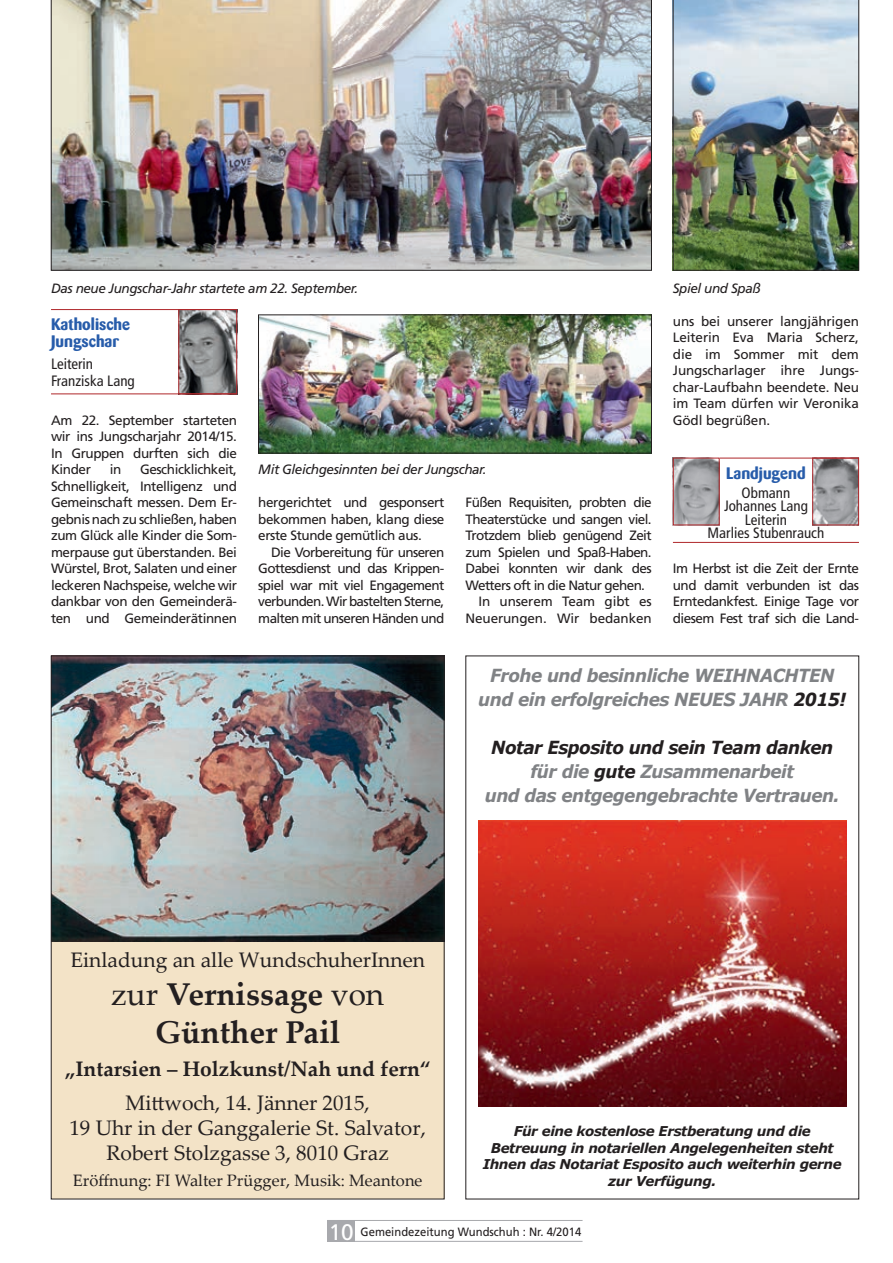
<style>
.page{position:relative;width:893px;height:1263px;background:#fff}
.page>*{position:absolute;margin:0;border:0;box-sizing:border-box;transform-origin:0 0}
.t1{font:700 31.5px/37.8px "Palatino Linotype";color:#231f20;text-align:center}
.t2{font:21px/25.2px "Palatino Linotype";color:#231f20;text-align:center}
.t3{font:700 21px "Palatino Linotype";color:#231f20}
.t4{font:italic 700 18px/24px "Verdana";letter-spacing:-.03em;color:#808285;text-align:center;scale:.94 1}
.t5{font:16.5px "Palatino Linotype";color:#231f20}
.t6{font:700 16.5px/16.5px "Barmeno";color:#275caa}
.t7{font:condensed 15px/13.5px "Frutiger LT Std";color:#231f20}
.t8{font:13.5px/16.5px "Frutiger LT Std";letter-spacing:-.04em;color:#231f20;text-align:justify}
.t9{font:italic 700 13.5px/16.5px "Verdana";letter-spacing:-.03em;color:#231f20;text-align:center}
.t10{font:italic 13.5px "Frutiger LT Std";letter-spacing:-.03em;color:#231f20}
.t11{font:13.5px "Frutiger LT Std";letter-spacing:-.01em;color:#231f20}
.t12{font:12px "Frutiger LT Std";color:#231f20;scale:.94 1}
.s1{color:#231f20}
.s2{font-weight:400}
.s3{font-size:22.5px;color:#fff}
</style>
<div class="page">
<div style="left:327px;top:1220px;width:28px;height:22px;background:#a8a9ad"></div>
<hr style="left:327px;top:1220px;width:256px;height:1px;background:#a8a9ad">
<hr style="left:327px;top:1241px;width:256px;height:1px;background:#a8a9ad">
<div style="left:51px;top:656px;width:393px;height:543px;background:#f3e3c7"></div>
<img style="left:53px;top:658px;width:389px;height:283px">
<img style="left:180px;top:311px;width:55px;height:81px">
<div style="left:178px;top:309px;width:59px;height:85px;border:1px solid #af272a"></div>
<hr style="left:51px;top:309px;width:186px;height:1px;background:#af272a">
<hr style="left:51px;top:393px;width:186px;height:1px;background:#af272a">
<img style="left:51px;top:0;width:601px;height:270px">
<img style="left:673px;top:0;width:186px;height:270px">
<img style="left:260px;top:317px;width:390px;height:134px">
<div style="left:258px;top:315px;width:394px;height:138px;border:1px solid #231f20"></div>
<img style="left:814px;top:460px;width:43px;height:63px">
<div style="left:812px;top:458px;width:47px;height:67px;border:1px solid #af272a"></div>
<hr style="left:673px;top:458px;width:186px;height:1px;background:#af272a">
<hr style="left:673px;top:542px;width:186px;height:1px;background:#af272a">
<img style="left:675px;top:460px;width:43px;height:63px">
<div style="left:673px;top:458px;width:47px;height:67px;border:1px solid #af272a"></div>
<img style="left:478px;top:821px;width:368px;height:285px">
<p class="t10" style="left:51px;top:280px;width:309px">Das neue Jungschar-Jahr startete am 22. September.</p>
<p class="t6" style="left:51px;top:316px;width:81px">Katholische<br>Jungschar</p>
<p class="t7" style="left:51px;top:356px;width:85px;line-height:16.5px">Leiterin<br>Franziska Lang</p>
<p class="t8" style="left:51px;top:412px;width:188px">Am 22. September starteten wir ins Jungscharjahr 2014/15.<br>In Gruppen durften sich die Kinder</p>
<p class="t8" style="left:51px;top:461px;width:188px;text-indent:89px">Geschicklichkeit, Schnelligkeit, Intelligenz und Gemeinschaft messen. Dem Er&shy;gebnis nach zu schließen, haben zum Glück alle Kinder die Som&shy;merpause gut überstanden. Bei Würstel, Brot, Salaten und einer leckeren Nachspeise, welche wir dankbar von den Gemeinderä&shy;ten und Gemeinderätinnen</p>
<p class="t8" style="left:110px;top:461px;width:13px">in</p>
<p class="t10" style="left:258px;top:462px;width:230px">Mit Gleichgesinnten bei der Jungschar.</p>
<p class="t8" style="left:258px;top:494px;width:188px">hergerichtet und gesponsert bekommen haben, klang diese erste Stunde gemütlich aus.</p>
<p class="t8" style="left:258px;top:544px;width:188px;text-indent:13px">Die Vorbereitung für unseren Gottesdienst und das Krippen&shy;spiel war mit viel Engagement verbunden. Wir bastelten Sterne, malten mit unseren Händen und</p>
<p class="t8" style="left:466px;top:494px;width:188px">Füßen Requisiten, probten die</p>
<p class="t8" style="left:466px;top:511px;width:188px">Theaterstücke und sangen viel.</p>
<p class="t8" style="left:466px;top:527px;width:188px">Trotzdem blieb genügend Zeit</p>
<p class="t8" style="left:466px;top:544px;width:188px">zum Spielen und Spaß-Haben.</p>
<p class="t8" style="left:466px;top:560px;width:188px">Dabei konnten wir dank des</p>
<p class="t8" style="left:466px;top:577px;width:181px">Wetters oft in die Natur gehen.</p>
<p class="t11" style="left:478px;top:593px;width:175px">In unserem Team gibt es</p>
<p class="t11" style="left:466px;top:610px;width:188px">Neuerungen. Wir bedanken</p>
<p class="t10" style="left:673px;top:280px;width:89px">Spiel und Spaß</p>
<p class="t8" style="left:673px;top:313px;width:188px">uns bei unserer langjährigen Leiterin Eva Maria Scherz, die im Sommer mit dem Jungscharlager ihre Jungs&shy;char-Laufbahn beendete. Neu im Team dürfen wir Veronika Gödl begrüßen.</p>
<p class="t6" style="left:726px;top:465px;width:81px">Landjugend</p>
<p class="t7" style="left:708px;top:486px;width:118px;text-align:center">Obmann<br>Johannes Lang<br>Leiterin<br>Marlies Stubenrauch</p>
<p class="t8" style="left:673px;top:560px;width:188px">Im Herbst ist die Zeit der Ernte und damit verbunden ist das Erntedankfest. Einige Tage vor diesem Fest traf sich die Land-</p>
<h3 class="t4" style="left:478px;top:663px;width:393px">Frohe und besinnliche WEIHNACHTEN und ein erfolgreiches NEUES JAHR <span class="s1">2015!</span></h3>
<h3 class="t4" style="left:485px;top:735px;width:379px"><span class="s1">Notar Esposito und sein Team danken </span>für die <span class="s1">gute</span> Zusammenarbeit<br>und das entgegengebrachte Vertrauen.</h3>
<h2 class="t2" style="left:70px;top:947px;width:356px">Einladung an alle WundschuherInnen</h2>
<h1 class="t1" style="left:111px;top:974px;width:275px"><span class="s2">zur</span> Vernissage <span class="s2">von<br></span>Günther Pail</h1>
<h2 class="t3" style="left:65px;top:1053px;width:367px">„Intarsien – Holzkunst/Nah und fern“</h2>
<h2 class="t2" style="left:69px;top:1089px;width:358px">Mittwoch, 14. Jänner 2015,<br>19 Uhr in der Ganggalerie St. Salvator,<br>Robert Stolzgasse 3, 8010 Graz</h2>
<p class="t5" style="left:73px;top:1169px;width:351px">Eröffnung: FI Walter Prügger, Musik: Meantone</p>
<p class="t9" style="left:483px;top:1123px;width:360px">Für eine kostenlose Erstberatung und die Betreuung in notariellen Angelegenheiten steht Ihnen das Notariat Esposito auch weiterhin gerne zur Verfügung.</p>
<p class="t12" style="left:329px;top:1224px;width:270px"><span class="s3">10</span> Gemeindezeitung Wundschuh : Nr. 4/2014</p>
</div>
